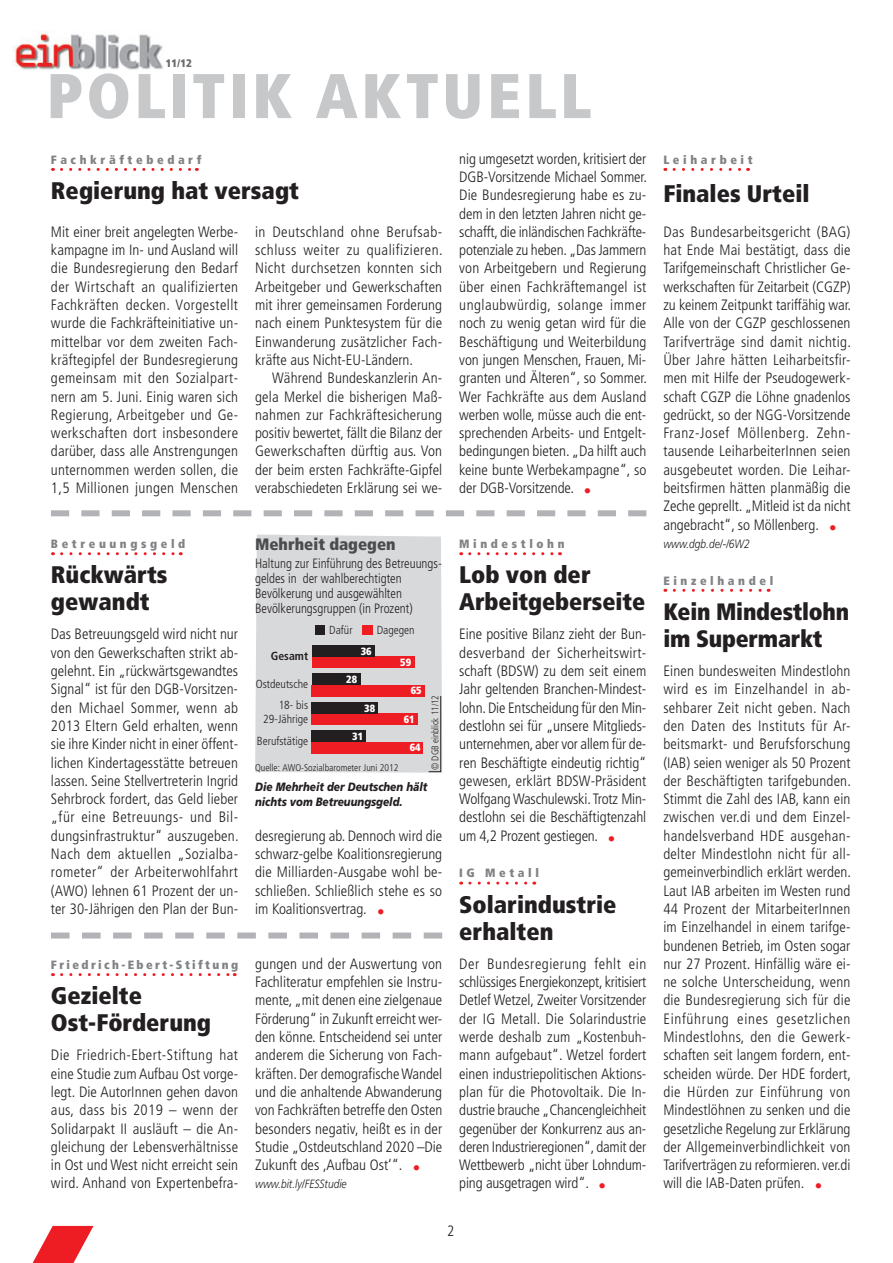
<style>
.page{position:relative;width:893px;height:1263px;background:#fff}
.page>*{position:absolute;margin:0;border:0;box-sizing:border-box;transform-origin:0 0}
.t1{font:900 condensed 63px "Frutiger";letter-spacing:.06em;color:#c7c8ca}
.t2{font:900 condensed 24px/27px "Frutiger";color:#231f20}
.t3{font:900 condensed 23.7px/27px "Frutiger";letter-spacing:-.01em;color:#231f20}
.t4{font:900 condensed 16.5px "Frutiger";color:#4b4c4d}
.t5{font:300 condensed 15px/18.3px "Frutiger";color:#231f20;text-align:justify}
.t6{font:300 condensed 13.5px/15px "Frutiger";color:#231f20;scale:.95 1}
.t7{font:900 condensed 12px "Frutiger";letter-spacing:.3em;color:#808285}
.t8{font:italic 900 12px/15px "Frutiger";color:#231f20;scale:.85 1}
.t9{font:italic 300 12px "Frutiger";color:#231f20;scale:.85 1}
.t10{font:900 condensed 12px "Frutiger";letter-spacing:.195em;color:#808285}
.t11{font:300 condensed 11.7px/14.1px "Frutiger";color:#231f20;text-align:right}
.t12{font:700 condensed 11.7px "Frutiger";color:#231f20}
.t13{font:900 condensed 10.95px "Frutiger";color:#6c6d70}
.t14{font:900 condensed 10.5px "Frutiger";color:#fff}
.t15{font:300 condensed 9.75px "Frutiger";color:#231f20}
.t16{font:300 condensed 9.75px "Frutiger";color:#231f20;scale:.95 1}
.s1{color:#ee1d23}
</style>
<div class="page">
<img style="left:13px;top:30px;width:150px;height:40px">
<svg style="left:32px;top:1226px;width:62px;height:37px"></svg>
<svg style="left:61px;top:168px;width:136px;height:3px"></svg>
<svg style="left:62px;top:552px;width:119px;height:3px"></svg>
<svg style="left:674px;top:168px;width:74px;height:3px"></svg>
<svg style="left:674px;top:589px;width:95px;height:3px"></svg>
<svg style="left:470px;top:882px;width:65px;height:3px"></svg>
<svg style="left:470px;top:552px;width:90px;height:3px"></svg>
<svg style="left:62px;top:973px;width:173px;height:3px"></svg>
<svg style="left:51px;top:933px;width:391px;height:6px"></svg>
<svg style="left:51px;top:510px;width:595px;height:6px"></svg>
<svg style="left:255px;top:535px;width:187px;height:238px;background:#cfb6b9"></svg>
<div style="left:315px;top:625px;width:10px;height:10px;background:#231f20"></div>
<div style="left:363px;top:625px;width:10px;height:10px;background:#ee1d23"></div>
<p class="t13" style="left:166px;top:59px;width:28px">11/12</p>
<h1 class="t1" style="left:47px;top:71px;width:546px">POLITIK AKTUELL</h1>
<p class="t7" style="left:51px;top:155px;width:152px">Fachkräftebedarf</p>
<h2 class="t2" style="left:51px;top:179px;width:249px">Regierung hat versagt</h2>
<p class="t5" style="left:51px;top:224px;width:189px">Mit einer breit angelegten Werbe&shy;kampagne im In- und Ausland will die Bundesregierung den Bedarf der Wirtschaft an qualifizierten Fachkräften decken. Vorgestellt wurde die Fachkräfteinitiative un&shy;mittelbar vor dem zweiten Fach&shy;kräftegipfel der Bundesregierung gemeinsam mit den Sozialpart&shy;nern am 5. Juni. Einig waren sich Regierung, Arbeitgeber und Ge&shy;werkschaften dort insbesondere darüber, dass alle Anstrengungen unternommen werden sollen, die 1,5 Millionen jungen Menschen</p>
<p class="t5" style="left:255px;top:224px;width:189px">in Deutschland ohne Berufsab&shy;schluss weiter zu qualifizieren.<br>Nicht durchsetzen konnten sich Arbeitgeber und Gewerkschaften mit ihrer gemeinsamen Forderung nach einem Punktesystem für die Einwanderung zusätzlicher Fach&shy;kräfte aus Nicht-EU-Ländern.</p>
<p class="t5" style="left:255px;top:370px;width:189px;text-indent:17px">Während Bundeskanzlerin An&shy;gela Merkel die bisherigen Maß&shy;nahmen zur Fachkräftesicherung positiv bewertet, fällt die Bilanz der Gewerkschaften dürftig aus. Von der beim ersten Fachkräfte-Gipfel verabschiedeten Erklärung sei we-</p>
<p class="t7" style="left:51px;top:539px;width:136px">Betreuungsgeld</p>
<h2 class="t2" style="left:51px;top:564px;width:118px">Rückwärts gewandt</h2>
<p class="t5" style="left:51px;top:626px;width:189px">Das Betreuungsgeld wird nicht nur von den Gewerkschaften strikt ab&shy;gelehnt. Ein „rückwärtsgewandtes Signal“ ist für den DGB-Vorsitzen&shy;den Michael Sommer, wenn ab 2013 Eltern Geld erhalten, wenn sie ihre Kinder nicht in einer öffent&shy;lichen Kindertagesstätte betreuen lassen. Seine Stellvertreterin Ingrid Sehrbrock fordert, das Geld lieber „für eine Betreuungs- und Bil&shy;dungsinfrastruktur“ auszugeben.<br>Nach dem aktuellen „Sozialba&shy;rometer“ der Arbeiterwohlfahrt (AWO) lehnen 61 Prozent der un&shy;ter 30-Jährigen den Plan der Bun-</p>
<p class="t10" style="left:51px;top:960px;width:189px">Friedrich-Ebert-Stiftung</p>
<h2 class="t2" style="left:51px;top:984px;width:162px">Gezielte<br>Ost-Förderung</h2>
<p class="t5" style="left:51px;top:1047px;width:189px">Die Friedrich-Ebert-Stiftung hat eine Studie zum Aufbau Ost vorge&shy;legt. Die AutorInnen gehen davon aus, dass bis 2019 – wenn der Solidarpakt II ausläuft – die An&shy;gleichung der Lebensverhältnisse in Ost und West nicht erreicht sein wird. Anhand von Expertenbefra-</p>
<p class="t4" style="left:255px;top:537px;width:142px">Mehrheit dagegen</p>
<p class="t6" style="left:255px;top:556px;width:198px">Haltung zur Einführung des Betreuungs&shy;geldes in der wahlberechtigten Bevölkerung und ausgewählten Bevölkerungsgruppen (in Prozent)</p>
<p class="t12" style="left:271px;top:651px;width:39px">Gesamt</p>
<p class="t11" style="left:256px;top:678px;width:54px">Ostdeutsche</p>
<p class="t11" style="left:329px;top:623px;width:25px">Dafür</p>
<p class="t11" style="left:377px;top:623px;width:39px">Dagegen</p>
<p class="t14" style="left:361px;top:647px;width:12px">36</p>
<p class="t14" style="left:400px;top:658px;width:12px">59</p>
<p class="t14" style="left:346px;top:676px;width:12px">28</p>
<p class="t14" style="left:411px;top:687px;width:12px">65</p>
<p class="t16" style="left:431px;top:770px;width:81px;rotate:-90deg">© DGB einblick 11/12</p>
<p class="t11" style="left:263px;top:699px;width:46px">18- bis<br>29-Jährige</p>
<p class="t11" style="left:257px;top:735px;width:53px">Berufstätige</p>
<p class="t14" style="left:364px;top:704px;width:12px">38</p>
<p class="t14" style="left:404px;top:715px;width:12px">61</p>
<p class="t14" style="left:352px;top:733px;width:12px">31</p>
<p class="t14" style="left:410px;top:744px;width:12px">64</p>
<p class="t15" style="left:255px;top:763px;width:145px">Quelle: AWO-Sozialbarometer Juni 2012</p>
<p class="t8" style="left:255px;top:780px;width:204px">Die Mehrheit der Deutschen hält nichts vom Betreuungsgeld.</p>
<p class="t5" style="left:255px;top:828px;width:189px">desregierung ab. Dennoch wird die schwarz-gelbe Koalitionsregierung die Milliarden-Ausgabe wohl be&shy;schließen. Schließlich stehe es so im Koalitionsvertrag. <span class="s1">•</span></p>
<p class="t5" style="left:255px;top:956px;width:189px">gungen und der Auswertung von Fachliteratur empfehlen sie Instru&shy;mente, „mit denen eine zielgenaue Förderung“ in Zukunft erreicht wer&shy;den könne. Entscheidend sei unter anderem die Sicherung von Fach&shy;kräften. Der demografische Wandel und die anhaltende Abwanderung von Fachkräften betreffe den Osten besonders negativ, heißt es in der Studie „Ostdeutschland 2020 –Die Zukunft des ‚Aufbau Ost‘“. <span class="s1">•</span></p>
<p class="t9" style="left:255px;top:1179px;width:109px">www.bit.ly/FESStudie</p>
<p class="t5" style="left:459px;top:151px;width:189px">nig umgesetzt worden, kritisiert der DGB-Vorsitzende Michael Sommer.<br>Die Bundesregierung habe es zu&shy;dem in den letzten Jahren nicht ge&shy;schafft, die inländischen Fachkräfte&shy;potenziale zu heben. „Das Jammern von Arbeitgebern und Regierung über einen Fachkräftemangel ist unglaubwürdig, solange immer noch zu wenig getan wird für die Beschäftigung und Weiterbildung von jungen Menschen, Frauen, Mi&shy;granten und Älteren“, so Sommer.<br>Wer Fachkräfte aus dem Ausland werben wolle, müsse auch die ent&shy;sprechenden Arbeits- und Entgelt&shy;bedingungen bieten. „Da hilft auch keine bunte Werbekampagne“, so der DGB-Vorsitzende. <span class="s1">•</span></p>
<p class="t7" style="left:459px;top:539px;width:107px">Mindestlohn</p>
<h2 class="t2" style="left:459px;top:564px;width:187px">Lob von der<br>Arbeitgeberseite</h2>
<p class="t5" style="left:459px;top:626px;width:189px">Eine positive Bilanz zieht der Bun&shy;desverband der Sicherheitswirt&shy;schaft (BDSW) zu dem seit einem Jahr geltenden Branchen-Mindest&shy;lohn. Die Entscheidung für den Min&shy;destlohn sei für „unsere Mitglieds&shy;unternehmen, aber vor allem für de&shy;ren Beschäftigte eindeutig richtig“ gewesen, erklärt BDSW-Präsident Wolfgang Waschulewski. Trotz Min&shy;destlohn sei die Beschäftigtenzahl um 4,2 Prozent gestiegen. <span class="s1">•</span></p>
<p class="t7" style="left:459px;top:868px;width:81px">IG Metall</p>
<h2 class="t2" style="left:459px;top:893px;width:159px">Solarindustrie erhalten</h2>
<p class="t5" style="left:459px;top:956px;width:189px">Der Bundesregierung fehlt ein schlüssiges Energiekonzept, kritisiert Detlef Wetzel, Zweiter Vorsitzender der IG Metall. Die Solarindustrie werde deshalb zum „Kostenbuh&shy;mann aufgebaut“. Wetzel fordert einen industriepolitischen Aktions&shy;plan für die Photovoltaik. Die In&shy;dustrie brauche „Chancengleichheit gegenüber der Konkurrenz aus an&shy;deren Industrieregionen“, damit der Wettbewerb „nicht über Lohndum&shy;ping ausgetragen wird“. <span class="s1">•</span></p>
<p class="t5" style="left:447px;top:1223px;width:9px">2</p>
<p class="t7" style="left:663px;top:155px;width:91px">Leiharbeit</p>
<h2 class="t2" style="left:663px;top:182px;width:148px">Finales Urteil</h2>
<p class="t5" style="left:663px;top:224px;width:189px">Das Bundesarbeitsgericht (BAG) hat Ende Mai bestätigt, dass die Tarifgemeinschaft Christlicher Ge&shy;werkschaften für Zeitarbeit (CGZP) zu keinem Zeitpunkt tariffähig war.<br>Alle von der CGZP geschlossenen Tarifverträge sind damit nichtig.<br>Über Jahre hätten Leiharbeitsfir&shy;men mit Hilfe der Pseudogewerk&shy;schaft CGZP die Löhne gnadenlos gedrückt, so der NGG-Vorsitzende Franz-Josef Möllenberg. Zehn&shy;tausende LeiharbeiterInnen seien ausgebeutet worden. Die Leihar&shy;beitsfirmen hätten planmäßig die Zeche geprellt. „Mitleid ist da nicht angebracht“, so Möllenberg. <span class="s1">•</span></p>
<p class="t9" style="left:663px;top:539px;width:103px">www.dgb.de/-/6W2</p>
<p class="t7" style="left:663px;top:576px;width:111px">Einzelhandel</p>
<h3 class="t3" style="left:663px;top:600px;width:187px">Kein Mindestlohn im Supermarkt</h3>
<p class="t5" style="left:663px;top:663px;width:189px">Einen bundesweiten Mindestlohn wird es im Einzelhandel in ab&shy;sehbarer Zeit nicht geben. Nach den Daten des Instituts für Ar&shy;beitsmarkt- und Berufsforschung (IAB) seien weniger als 50 Prozent der Beschäftigten tarifgebunden.<br>Stimmt die Zahl des IAB, kann ein zwischen ver.di und dem Einzel&shy;handelsverband HDE ausgehan&shy;delter Mindestlohn nicht für all&shy;gemeinverbindlich erklärt werden.<br>Laut IAB arbeiten im Westen rund 44 Prozent der MitarbeiterInnen im Einzelhandel in einem tarifge&shy;bundenen Betrieb, im Osten sogar nur 27 Prozent. Hinfällig wäre ei&shy;ne solche Unterscheidung, wenn die Bundesregierung sich für die Einführung eines gesetzlichen Mindestlohns, den die Gewerk&shy;schaften seit langem fordern, ent&shy;scheiden würde. Der HDE fordert, die Hürden zur Einführung von Mindestlöhnen zu senken und die gesetzliche Regelung zur Erklärung der Allgemeinverbindlichkeit von Tarifverträgen zu reformieren. ver.di will die IAB-Daten prüfen. <span class="s1">•</span></p>
</div>
